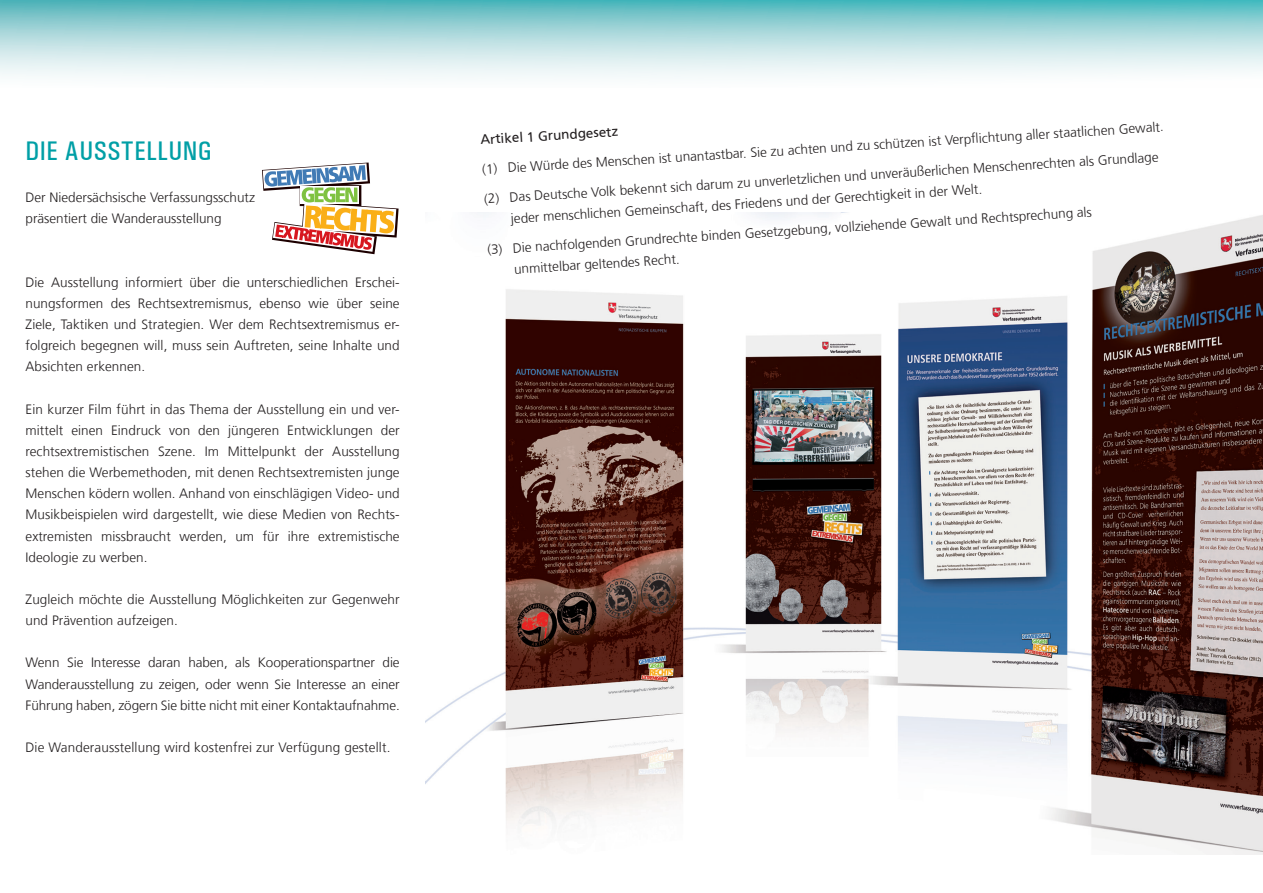
<style>
.page{position:relative;width:1263px;height:893px;background:#fff}
.page>*{position:absolute;margin:0;border:0;box-sizing:border-box;transform-origin:0 0}
.t1{font:500 condensed 27px "Univers";color:#009fa6}
.t2{font:300 13.5px/21.1px "NDS Frutiger";letter-spacing:.005em;color:#231f20}
.t3{font:13.5px "NDS Frutiger";color:#231f20}
</style>
<div class="page">
<svg style="left:0;top:0;width:1263px;height:78px;background:#b0dcdf"></svg>
<img style="left:425px;top:212px;width:838px;height:643px">
<svg style="left:262px;top:162px;width:137px;height:93px"></svg>
<h1 class="t1" style="left:26px;top:135px;width:69px">DIE AUSSTELLUNG</h1>
<p class="t2" style="left:26px;top:187px;width:231px">Der Niedersächsische Verfassungsschutz präsentiert die Wanderausstellung</p>
<p class="t2" style="left:26px;top:272px;width:376px;text-align:justify">Die Ausstellung informiert über die unterschiedlichen Erschei&shy;nungsformen des Rechtsextremismus, ebenso wie über seine Ziele, Taktiken und Strategien. Wer dem Rechtsextremismus er&shy;folgreich begegnen will, muss sein Auftreten, seine Inhalte und Absichten erkennen.</p>
<p class="t2" style="left:26px;top:399px;width:376px;text-align:justify">Ein kurzer Film führt in das Thema der Ausstellung ein und ver&shy;mittelt einen Eindruck von den jüngeren Entwicklungen der rechtsextremistischen Szene. Im Mittelpunkt der Ausstellung stehen die Werbemethoden, mit denen Rechtsextremisten junge Menschen ködern wollen. Anhand von einschlägigen Video- und Musikbeispielen wird dargestellt, wie diese Medien von Rechts&shy;extremisten missbraucht werden, um für ihre extremistische Ideologie zu werben.</p>
<p class="t2" style="left:26px;top:589px;width:376px">Zugleich möchte die Ausstellung Möglichkeiten zur Gegenwehr und Prävention aufzeigen.</p>
<p class="t2" style="left:26px;top:652px;width:376px;text-align:justify">Wenn Sie Interesse daran haben, als Kooperationspartner die Wanderausstellung zu zeigen, oder wenn Sie Interesse an einer Führung haben, zögern Sie bitte nicht mit einer Kontaktaufnahme.</p>
<p class="t2" style="left:26px;top:737px;width:366px">Die Wanderausstellung wird kostenfrei zur Verfügung gestellt.</p>
<p class="t2" style="left:481px;top:157px;width:684px;line-height:29.5px;rotate:-4deg">(1) Die Würde des Menschen ist unantastbar. Sie zu achten und zu schützen ist Verpfl ichtung aller staatlichen Gewalt. (2) Das Deutsche Volk bekennt sich darum zu unverletzlichen und unveräußerlichen Menschenrechten als Grundlage</p>
<p class="t3" style="left:480px;top:132px;width:140px;rotate:-4deg">Artikel 1 Grundgesetz</p>
<p class="t2" style="left:510px;top:210px;width:474px;rotate:-4deg">jeder menschlichen Gemeinschaft, des Friedens und der Gerechtigkeit in der Welt.</p>
<p class="t2" style="left:512px;top:240px;width:582px;line-height:19.8px;text-indent:-25px;rotate:-4deg">(3) Die nachfolgenden Grundrechte binden Gesetzgebung, vollziehende Gewalt und Rechtsprechung als unmittelbar geltendes Recht.</p>
</div>
